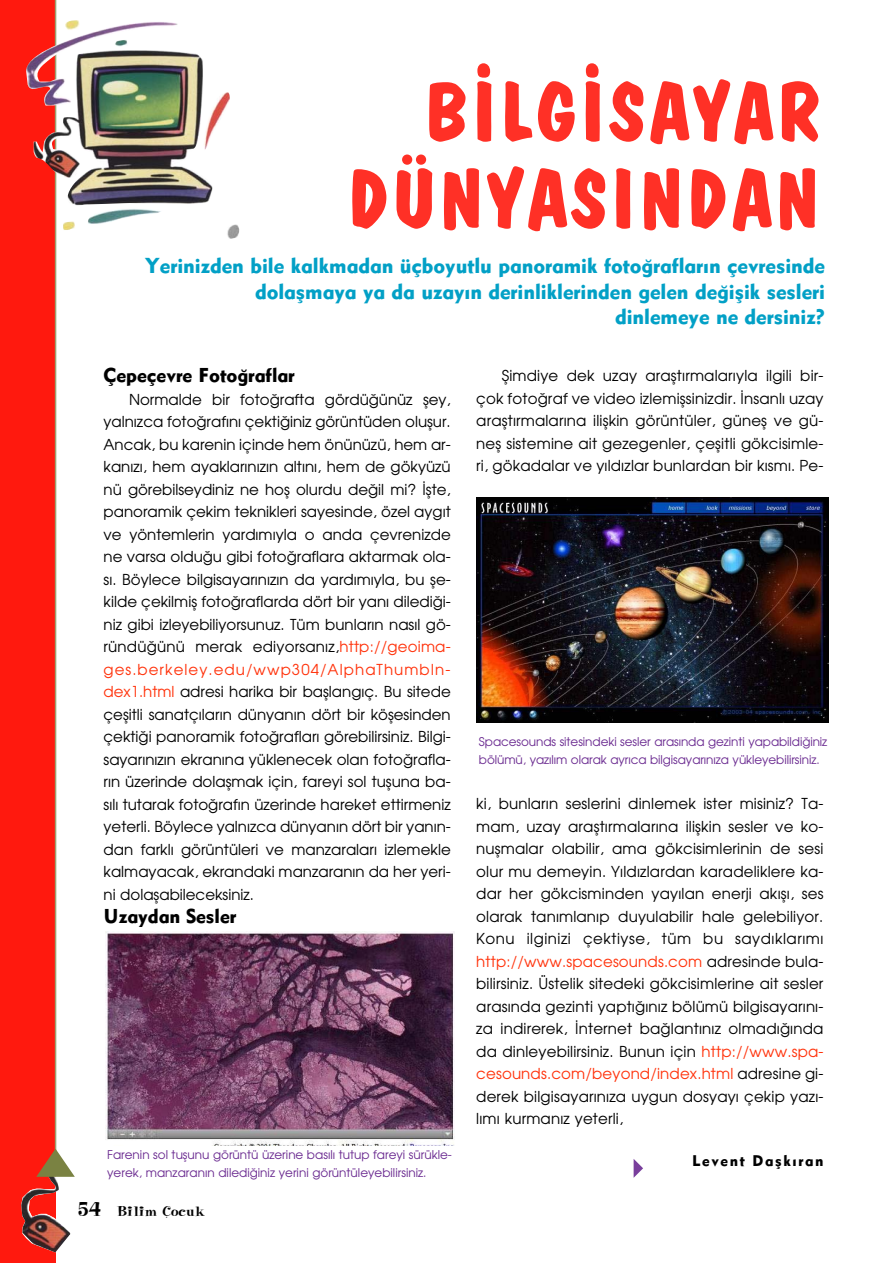
<style>
.page{position:relative;width:893px;height:1263px;background:#fff}
.page>*{position:absolute;margin:0;border:0;box-sizing:border-box;transform-origin:0 0}
.t1{font:700 82.5px/87px "Dom Casual";color:#ff3026;text-align:right}
.t2{font:21px/25.2px "Gothic No 3";color:#02a0c6;text-align:right}
.t3{font:19.5px "Gothic No 3";color:#000}
.t4{font:15px/22.5px "Avant Garde";letter-spacing:.01em;color:#000;text-align:justify}
.t5{font:15px "Gothic No 3";letter-spacing:.11em;color:#000}
.t6{font:15px "Naturel KS";letter-spacing:-.01em;color:#000}
.t7{font:12px/18px "Avant Garde";letter-spacing:-.005em;color:#6a2a90}
.s1{color:#ff330c}
.s2{font-size:21px}
</style>
<div class="page">
<div style="left:0;top:0;width:55px;height:1263px;background:#ff190e"></div>
<hr style="left:55px;top:0;width:1px;height:1166px;background:#9ca171">
<img style="left:105px;top:931px;width:349px;height:214px">
<svg style="left:476px;top:497px;width:352px;height:1px"></svg>
<img style="left:476px;top:498px;width:352px;height:225px">
<svg style="left:634px;top:1159px;width:9px;height:19px"></svg>
<img style="left:26px;top:20px;width:214px;height:219px">
<svg style="left:21px;top:1149px;width:54px;height:103px"></svg>
<h1 class="t1" style="left:346px;top:68px;width:476px">B‹LG‹SAYAR<br>DÜNYASINDAN</h1>
<h2 class="t2" style="left:145px;top:254px;width:682px">Yerinizden bile kalkmadan üçboyutlu panoramik foto¤raflar›n çevresinde dolaflmaya ya da uzay›n derinliklerinden gelen de¤iflik sesleri<br>dinlemeye ne dersiniz?</h2>
<h3 class="t3" style="left:104px;top:364px;width:193px">Çepeçevre Foto¤raflar</h3>
<p class="t4" style="left:104px;top:388px;width:349px;text-indent:26px">Normalde bir foto¤rafta gördü¤ünüz fley, yaln›zca foto¤raf›n› çekti¤iniz görüntüden oluflur.<br>Ancak, bu karenin içinde hem önünüzü, hem ar&shy;kan›z›, hem ayaklar›n›z›n alt›n›, hem de gökyüzü nü görebilseydiniz ne hofl olurdu de¤il mi? ‹flte, panoramik çekim teknikleri sayesinde, özel ayg›t ve yöntemlerin yard›m›yla o anda çevrenizde ne varsa oldu¤u gibi foto¤raflara aktarmak ola&shy;s›. Böylece bilgisayar›n›z›n da yard›m›yla, bu fle&shy;kilde çekilmifl foto¤raflarda dört bir yan› diledi¤i&shy;niz gibi izleyebiliyorsunuz. Tüm bunlar›n nas›l gö&shy;ründü¤ünü merak ediyorsan›z,<span class="s1">http://geoima&shy;ges.berkeley.edu/wwp304/AlphaThumbIn&shy;dex1.html</span> adresi harika bir bafllang›ç. Bu sitede çeflitli sanatç›lar›n dünyan›n dört bir köflesinden çekti¤i panoramik foto¤raflar› görebilirsiniz. Bilgi&shy;sayar›n›z›n ekran›na yüklenecek olan foto¤rafla&shy;r›n üzerinde dolaflmak için, fareyi sol tufluna ba&shy;s›l› tutarak foto¤raf›n üzerinde hareket ettirmeniz yeterli. Böylece yaln›zca dünyan›n dört bir yan›n&shy;dan farkl› görüntüleri ve manzaralar› izlemekle kalmayacak, ekrandaki manzaran›n da her yeri&shy;ni dolaflabileceksiniz.</p>
<h3 class="t3" style="left:104px;top:905px;width:134px">Uzaydan Sesler</h3>
<p class="t7" style="left:107px;top:1145px;width:346px">Farenin sol tuflunu görüntü üzerine bas›l› tutup fareyi sürükle&shy;yerek, manzaran›n diledi¤iniz yerini görüntüleyebilirsiniz.</p>
<p class="t6" style="left:78px;top:1202px;width:129px"><span class="s2">54</span> Bilim Çocuk</p>
<p class="t4" style="left:476px;top:365px;width:349px;text-indent:26px">fiimdiye dek uzay araflt›rmalar›yla ilgili bir&shy;çok foto¤raf ve video izlemiflsinizdir. ‹nsanl› uzay araflt›rmalar›na iliflkin görüntüler, günefl ve gü&shy;nefl sistemine ait gezegenler, çeflitli gökcisimle&shy;ri, gökadalar ve y›ld›zlar bunlardan bir k›sm›. Pe-</p>
<p class="t7" style="left:479px;top:732px;width:350px">Spacesounds sitesindeki sesler aras›nda gezinti yapabildi¤iniz bölümü, yaz›l›m olarak ayr›ca bilgisayar›n›za yükleyebilirsiniz.</p>
<p class="t4" style="left:476px;top:792px;width:349px">ki, bunlar›n seslerini dinlemek ister misiniz? Ta&shy;mam, uzay araflt›rmalar›na iliflkin sesler ve ko&shy;nuflmalar olabilir, ama gökcisimlerinin de sesi olur mu demeyin. Y›ld›zlardan karadeliklere ka&shy;dar her gökcisminden yay›lan enerji ak›fl›, ses olarak tan›mlan›p duyulabilir hale gelebiliyor.<br>Konu ilginizi çektiyse, tüm bu sayd›klar›m› <span class="s1">http://www.spacesounds.com</span> adresinde bula&shy;bilirsiniz. Üstelik sitedeki gökcisimlerine ait sesler aras›nda gezinti yapt›¤›n›z bölümü bilgisayar›n›- za indirerek, ‹nternet ba¤lant›n›z olmad›¤›nda da dinleyebilirsiniz. Bunun için <span class="s1">http://www.spa&shy;cesounds.com/beyond/index.html</span> adresine gi&shy;derek bilgisayar›n›za uygun dosyay› çekip yaz›- l›m› kurman›z yeterli,</p>
<p class="t5" style="left:692px;top:1152px;width:133px">Levent Daflk›ran</p>
</div>
